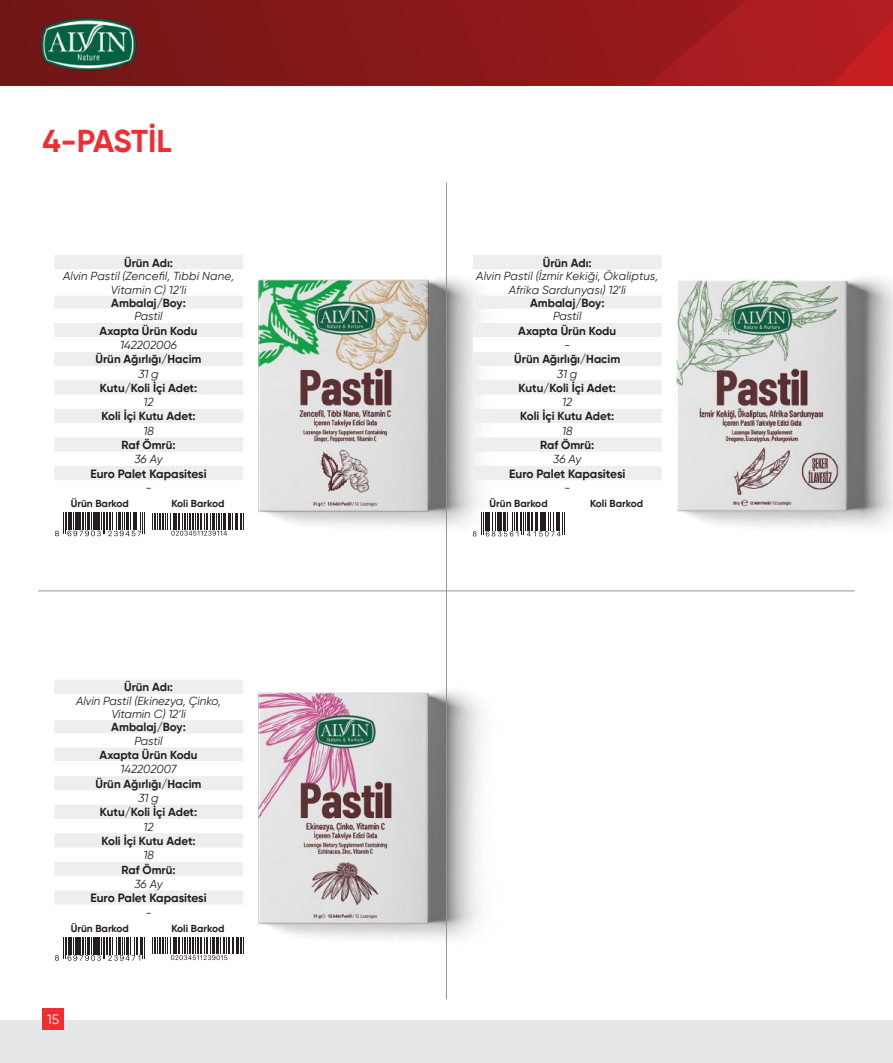
<style>
.page{position:relative;width:893px;height:1063px;background:#fff}
.page>*{position:absolute;margin:0;border:0;box-sizing:border-box;transform-origin:0 0}
.t1{font:700 31.5px "Gilroy";letter-spacing:-.015em;color:#ee2e33}
.t2{font:13.5px "Gilroy";color:#fff}
.t3{font:700 12px "Gilroy";letter-spacing:-.005em;color:#231f20}
.t4{font:italic 12px "Gilroy";color:#231f20}
.t5{font:700 11.7px "Gilroy";color:#231f20}
.t6{font:italic 11.7px/13px "Gilroy";color:#231f20;text-align:center}
.t7{font:700 10.2px "Gilroy";color:#231f20}
</style>
<div class="page">
<svg style="left:746px;top:0;width:147px;height:86px;background:#b11d21"></svg>
<svg style="left:0;top:0;width:746px;height:86px;background:#881819"></svg>
<img style="left:38px;top:11px;width:101px;height:66px">
<hr style="left:38px;top:591px;width:817px;height:1px;background:#939598">
<svg style="left:54px;top:255px;width:189px;height:225px;fill:#eff1f0"></svg>
<div style="left:54px;top:337px;width:189px;height:15px;background:#fff"></div>
<svg style="left:55px;top:513px;width:90px;height:23px"></svg>
<svg style="left:152px;top:513px;width:92px;height:23px"></svg>
<img style="left:258px;top:277px;width:255px;height:260px">
<img style="left:676px;top:277px;width:217px;height:251px">
<svg style="left:54px;top:680px;width:189px;height:225px;fill:#eff1f0"></svg>
<div style="left:54px;top:762px;width:189px;height:14px;background:#fff"></div>
<svg style="left:55px;top:937px;width:90px;height:24px"></svg>
<svg style="left:152px;top:938px;width:92px;height:22px"></svg>
<img style="left:258px;top:690px;width:225px;height:249px">
<hr style="left:446px;top:183px;width:1px;height:816px;background:#939598">
<svg style="left:473px;top:255px;width:189px;height:225px;fill:#edefee"></svg>
<div style="left:473px;top:337px;width:189px;height:15px;background:#fff"></div>
<svg style="left:473px;top:512px;width:92px;height:24px"></svg>
<div style="left:0;top:1020px;width:893px;height:43px;background:#e6e7e9"></div>
<div style="left:43px;top:1008px;width:21px;height:22px;background:#ee2e33"></div>
<p class="t1" style="left:43px;top:121px;width:131px">4-PASTİL</p>
<p class="t5" style="left:124px;top:255px;width:50px">Ürün Adı:</p>
<p class="t6" style="left:63px;top:270px;width:173px">Alvin Pastil (Zencefil, Tıbbi Nane,<br>Vitamin C) 12’li</p>
<p class="t5" style="left:111px;top:295px;width:76px">Ambalaj/Boy:</p>
<p class="t6" style="left:134px;top:310px;width:30px">Pastil</p>
<p class="t5" style="left:100px;top:323px;width:100px">Axapta Ürün Kodu</p>
<p class="t6" style="left:120px;top:338px;width:58px">142202006</p>
<p class="t5" style="left:96px;top:352px;width:107px">Ürün Ağırlığı/Hacim</p>
<p class="t6" style="left:138px;top:367px;width:22px">31 g</p>
<p class="t5" style="left:100px;top:380px;width:99px">Kutu/Koli İçi Adet:</p>
<p class="t6" style="left:144px;top:395px;width:12px">12</p>
<p class="t5" style="left:102px;top:409px;width:96px">Koli İçi Kutu Adet:</p>
<p class="t6" style="left:143px;top:424px;width:12px">18</p>
<p class="t5" style="left:122px;top:438px;width:55px">Raf Ömrü:</p>
<p class="t6" style="left:134px;top:453px;width:30px">36 Ay</p>
<p class="t3" style="left:90px;top:466px;width:118px">Euro Palet Kapasitesi</p>
<p class="t4" style="left:145px;top:481px;width:8px">-</p>
<p class="t7" style="left:71px;top:497px;width:60px">Ürün Barkod</p>
<p class="t7" style="left:171px;top:497px;width:55px">Koli Barkod</p>
<p class="t5" style="left:124px;top:680px;width:50px">Ürün Adı:</p>
<p class="t6" style="left:76px;top:694px;width:146px">Alvin Pastil (Ekinezya, Çinko,</p>
<p class="t6" style="left:111px;top:707px;width:76px">Vitamin C) 12’li</p>
<p class="t5" style="left:111px;top:720px;width:76px">Ambalaj/Boy:</p>
<p class="t6" style="left:134px;top:734px;width:30px">Pastil</p>
<p class="t5" style="left:100px;top:748px;width:100px">Axapta Ürün Kodu</p>
<p class="t6" style="left:121px;top:763px;width:58px">142202007</p>
<p class="t5" style="left:96px;top:776px;width:107px">Ürün Ağırlığı/Hacim</p>
<p class="t6" style="left:138px;top:791px;width:22px">31 g</p>
<p class="t5" style="left:100px;top:805px;width:99px">Kutu/Koli İçi Adet:</p>
<p class="t6" style="left:144px;top:820px;width:12px">12</p>
<p class="t5" style="left:102px;top:834px;width:96px">Koli İçi Kutu Adet:</p>
<p class="t6" style="left:143px;top:848px;width:12px">18</p>
<p class="t5" style="left:122px;top:862px;width:55px">Raf Ömrü:</p>
<p class="t6" style="left:134px;top:877px;width:30px">36 Ay</p>
<p class="t3" style="left:90px;top:891px;width:118px">Euro Palet Kapasitesi</p>
<p class="t4" style="left:145px;top:905px;width:8px">-</p>
<p class="t7" style="left:71px;top:922px;width:60px">Ürün Barkod</p>
<p class="t7" style="left:171px;top:922px;width:55px">Koli Barkod</p>
<p class="t2" style="left:47px;top:1011px;width:13px">15</p>
<p class="t5" style="left:543px;top:255px;width:50px">Ürün Adı:</p>
<p class="t6" style="left:476px;top:270px;width:184px">Alvin Pastil (İzmir Kekiği, Ökaliptus,<br>Afrika Sardunyası) 12’li</p>
<p class="t5" style="left:530px;top:295px;width:76px">Ambalaj/Boy:</p>
<p class="t6" style="left:553px;top:310px;width:30px">Pastil</p>
<p class="t5" style="left:518px;top:323px;width:100px">Axapta Ürün Kodu</p>
<p class="t6" style="left:564px;top:338px;width:8px">-</p>
<p class="t5" style="left:514px;top:352px;width:107px">Ürün Ağırlığı/Hacim</p>
<p class="t6" style="left:557px;top:367px;width:22px">31 g</p>
<p class="t5" style="left:519px;top:380px;width:99px">Kutu/Koli İçi Adet:</p>
<p class="t6" style="left:562px;top:395px;width:12px">12</p>
<p class="t5" style="left:520px;top:409px;width:96px">Koli İçi Kutu Adet:</p>
<p class="t6" style="left:562px;top:424px;width:12px">18</p>
<p class="t5" style="left:540px;top:438px;width:55px">Raf Ömrü:</p>
<p class="t6" style="left:553px;top:453px;width:30px">36 Ay</p>
<p class="t3" style="left:509px;top:466px;width:118px">Euro Palet Kapasitesi</p>
<p class="t4" style="left:564px;top:481px;width:8px">-</p>
<p class="t7" style="left:489px;top:497px;width:60px">Ürün Barkod</p>
<p class="t7" style="left:590px;top:497px;width:55px">Koli Barkod</p>
</div>
